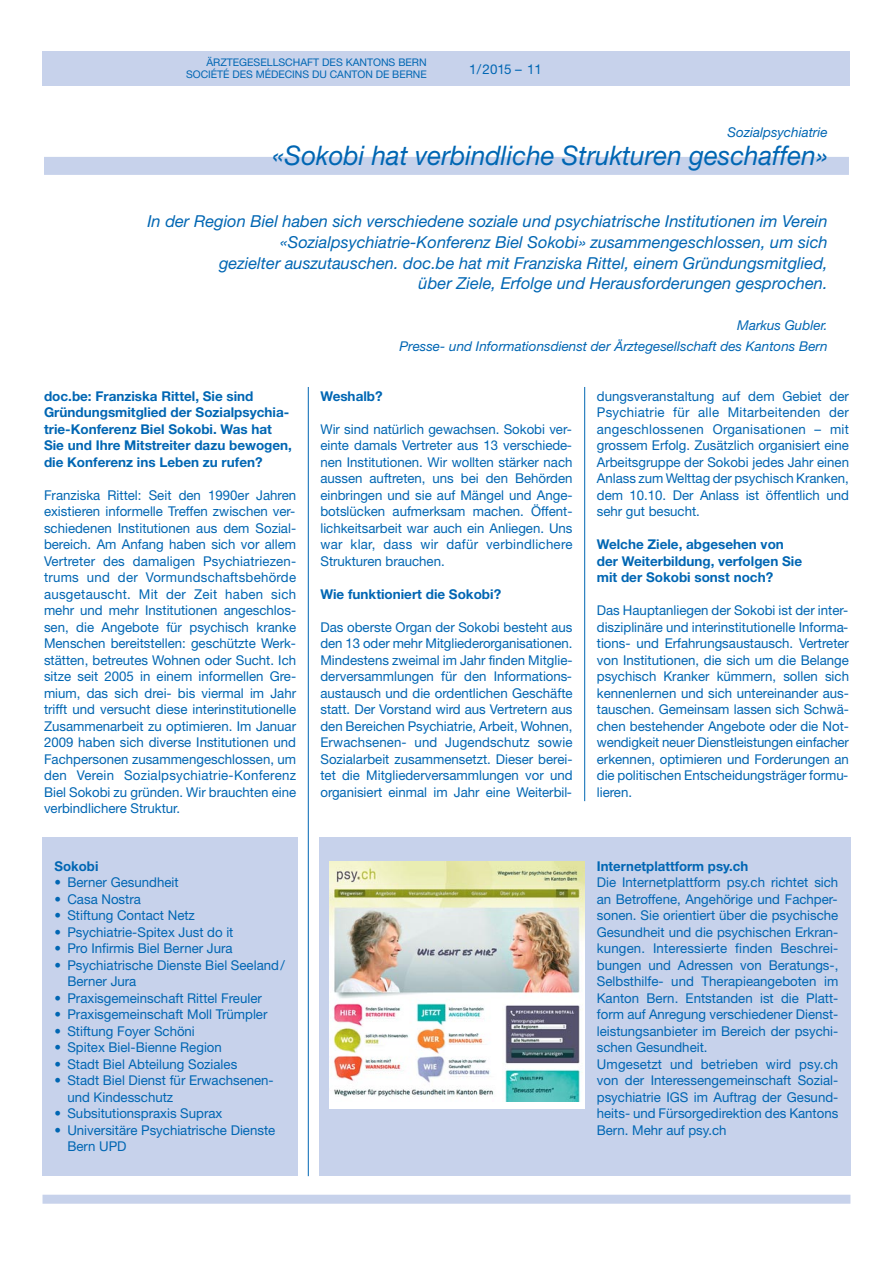
<style>
.page{position:relative;width:893px;height:1263px;background:#fff}
.page>*{position:absolute;margin:0;border:0;box-sizing:border-box;transform-origin:0 0}
.t1{font:italic 27px "Helvetica Neue LT";color:#0066b3;scale:.96 1}
.t2{font:italic 16.5px/20.7px "Helvetica Neue LT";color:#0066b3;text-align:right}
.t3{font:13.5px/16.5px "Helvetica Neue LT";color:#0066b3;text-align:justify}
.t4{font:700 13.5px/16.5px "Helvetica Neue LT";color:#0066b3}
.t5{font:italic 13.5px/20.7px "Helvetica Neue LT";color:#0066b3;text-align:right}
.t6{font:10.5px/12px "Helvetica Neue LT";color:#0066b3;text-align:right}
</style>
<div class="page">
<div style="left:319px;top:838px;width:531px;height:338px;background:#c7d2eb"></div>
<div style="left:330px;top:861px;width:255px;height:247px;background:#fff"></div>
<img style="left:330px;top:861px;width:255px;height:241px">
<div style="left:43px;top:1195px;width:807px;height:9px;background:#c7d2eb"></div>
<div style="left:43px;top:51px;width:807px;height:34px;background:#c7d2eb"></div>
<hr style="left:308px;top:387px;width:1px;height:789px;background:#0066b3">
<hr style="left:584px;top:387px;width:1px;height:414px;background:#0066b3">
<div style="left:44px;top:157px;width:805px;height:18px;background:#c7d2eb"></div>
<div style="left:43px;top:838px;width:255px;height:338px;background:#c7d2eb"></div>
<p class="t6" style="left:186px;top:58px;width:242px">ÄRZTEGESELLSCHAFT DES KANTONS BERN<br>SOCIÉTÉ DES MÉDECINS DU CANTON DE BERNE</p>
<p class="t3" style="left:469px;top:62px;width:74px">1/2015 – 11</p>
<p class="t5" style="left:727px;top:123px;width:102px">Sozialpsychiatrie</p>
<h1 class="t1" style="left:273px;top:146px;width:580px">«Sokobi hat verbindliche Strukturen geschaffen»</h1>
<p class="t2" style="left:147px;top:213px;width:682px">In der Region Biel haben sich verschiedene soziale und psychiatrische Institutionen im Verein «Sozialpsychiatrie-Konferenz Biel Sokobi» zusammengeschlossen, um sich<br>gezielter auszutauschen. doc.be hat mit Franziska Rittel, einem Gründungsmitglied,<br>über Ziele, Erfolge und Herausforderungen gesprochen.</p>
<p class="t5" style="left:399px;top:317px;width:430px">Markus Gubler.<br>Presse- und Informationsdienst der Ärztegesellschaft des Kantons Bern</p>
<p class="t4" style="left:320px;top:389px;width:64px">Weshalb?</p>
<p class="t3" style="left:320px;top:422px;width:254px">Wir sind natürlich gewachsen. Sokobi ver&shy;einte damals Vertreter aus 13 verschiede&shy;nen Institutionen. Wir wollten stärker nach aussen auftreten, uns bei den Behörden einbringen und sie auf Mängel und Ange&shy;botslücken aufmerksam machen. Öffent&shy;lichkeitsarbeit war auch ein Anliegen. Uns war klar, dass wir dafür verbindlichere Strukturen brauchen.</p>
<p class="t4" style="left:320px;top:587px;width:182px">Wie funktioniert die Sokobi?</p>
<p class="t3" style="left:320px;top:620px;width:254px">Das oberste Organ der Sokobi besteht aus den 13 oder mehr Mitgliederorganisationen.<br>Mindestens zweimal im Jahr finden Mitglie&shy;derversammlungen für den Informations&shy;austausch und die ordentlichen Geschäfte statt. Der Vorstand wird aus Vertretern aus den Bereichen Psychiatrie, Arbeit, Wohnen, Erwachsenen- und Jugendschutz sowie Sozialarbeit zusammensetzt. Dieser berei&shy;tet die Mitgliederversammlungen vor und organisiert einmal im Jahr eine Weiterbil-</p>
<p class="t4" style="left:44px;top:389px;width:250px">doc.be: Franziska Rittel, Sie sind Gründungsmitglied der Sozialpsychia&shy;trie-Konferenz Biel Sokobi. Was hat Sie und Ihre Mitstreiter dazu bewogen, die Konferenz ins Leben zu rufen?</p>
<p class="t3" style="left:44px;top:488px;width:254px">Franziska Rittel: Seit den 1990er Jahren existieren informelle Treffen zwischen ver&shy;schiedenen Institutionen aus dem Sozial&shy;bereich. Am Anfang haben sich vor allem Vertreter des damaligen Psychiatriezen&shy;trums und der Vormundschaftsbehörde ausgetauscht. Mit der Zeit haben sich mehr und mehr Institutionen angeschlos&shy;sen, die Angebote für psychisch kranke Menschen bereitstellen: geschützte Werk&shy;stätten, betreutes Wohnen oder Sucht. Ich sitze seit 2005 in einem informellen Gre&shy;mium, das sich drei- bis viermal im Jahr trifft und versucht diese interinstitutionelle Zusammenarbeit zu optimieren. Im Januar 2009 haben sich diverse Institutionen und Fachpersonen zusammengeschlossen, um den Verein Sozialpsychiatrie-Konferenz Biel Sokobi zu gründen. Wir brauchten eine verbindlichere Struktur.</p>
<p class="t3" style="left:597px;top:389px;width:254px">dungsveranstaltung auf dem Gebiet der Psychiatrie für alle Mitarbeitenden der angeschlossenen Organisationen – mit grossem Erfolg. Zusätzlich organisiert eine Arbeitsgruppe der Sokobi jedes Jahr einen Anlass zum Welttag der psychisch Kranken, dem 10.10. Der Anlass ist öffentlich und sehr gut besucht.</p>
<p class="t4" style="left:597px;top:537px;width:207px">Welche Ziele, abgesehen von der Weiterbildung, verfolgen Sie mit der Sokobi sonst noch?</p>
<p class="t3" style="left:597px;top:603px;width:254px">Das Hauptanliegen der Sokobi ist der inter&shy;disziplinäre und interinstitutionelle Informa&shy;tions- und Erfahrungsaustausch. Vertreter von Institutionen, die sich um die Belange psychisch Kranker kümmern, sollen sich kennenlernen und sich untereinander aus&shy;tauschen. Gemeinsam lassen sich Schwä&shy;chen bestehender Angebote oder die Not&shy;wendigkeit neuer Dienstleistungen einfacher erkennen, optimieren und Forderungen an die politischen Entscheidungsträger formu&shy;lieren.</p>
<p class="t4" style="left:55px;top:859px;width:45px">Sokobi</p>
<p class="t3" style="left:55px;top:876px;width:125px">• Berner Gesundheit</p>
<p class="t3" style="left:55px;top:892px;width:88px">• Casa Nostra</p>
<p class="t3" style="left:55px;top:909px;width:142px">• Stiftung Contact Netz</p>
<p class="t3" style="left:55px;top:925px;width:180px">• Psychiatrie-Spitex Just do it</p>
<p class="t3" style="left:55px;top:942px;width:179px">• Pro Infirmis Biel Berner Jura</p>
<p class="t3" style="left:67px;top:958px;width:219px;text-indent:-13px">• Psychiatrische Dienste Biel Seeland/<br>Berner Jura</p>
<p class="t3" style="left:55px;top:991px;width:209px">• Praxisgemeinschaft Rittel Freuler</p>
<p class="t3" style="left:55px;top:1008px;width:214px">• Praxisgemeinschaft Moll Trümpler</p>
<p class="t3" style="left:55px;top:1024px;width:142px">• Stiftung Foyer Schöni</p>
<p class="t3" style="left:55px;top:1041px;width:169px">• Spitex Biel-Bienne Region</p>
<p class="t3" style="left:55px;top:1057px;width:184px">• Stadt Biel Abteilung Soziales</p>
<p class="t3" style="left:67px;top:1074px;width:208px;text-indent:-13px">• Stadt Biel Dienst für Erwachsenen&shy;und Kindesschutz</p>
<p class="t3" style="left:55px;top:1107px;width:169px">• Subsitutionspraxis Suprax</p>
<p class="t3" style="left:67px;top:1123px;width:209px;text-indent:-13px">• Universitäre Psychiatrische Dienste<br>Bern UPD</p>
<p class="t4" style="left:597px;top:859px;width:153px">Internetplattform psy.ch</p>
<p class="t3" style="left:597px;top:876px;width:243px;text-align:left">Die Internetplattform psy.ch richtet sich an Betroffene, Angehörige und Fachper&shy;sonen. Sie orientiert über die psychische Gesundheit und die psychischen Erkran&shy;kungen. Interessierte finden Beschrei&shy;bungen und Adressen von Beratungs-, Selbsthilfe- und Therapieangeboten im Kanton Bern. Entstanden ist die Platt&shy;form auf Anregung verschiedener Dienst&shy;leistungsanbieter im Bereich der psychi&shy;schen Gesundheit.<br>Umgesetzt und betrieben wird psy.ch von der Interessengemeinschaft Sozial&shy;psychiatrie IGS im Auftrag der Gesund&shy;heits- und Fürsorgedirektion des Kantons Bern. Mehr auf psy.ch</p>
</div>
